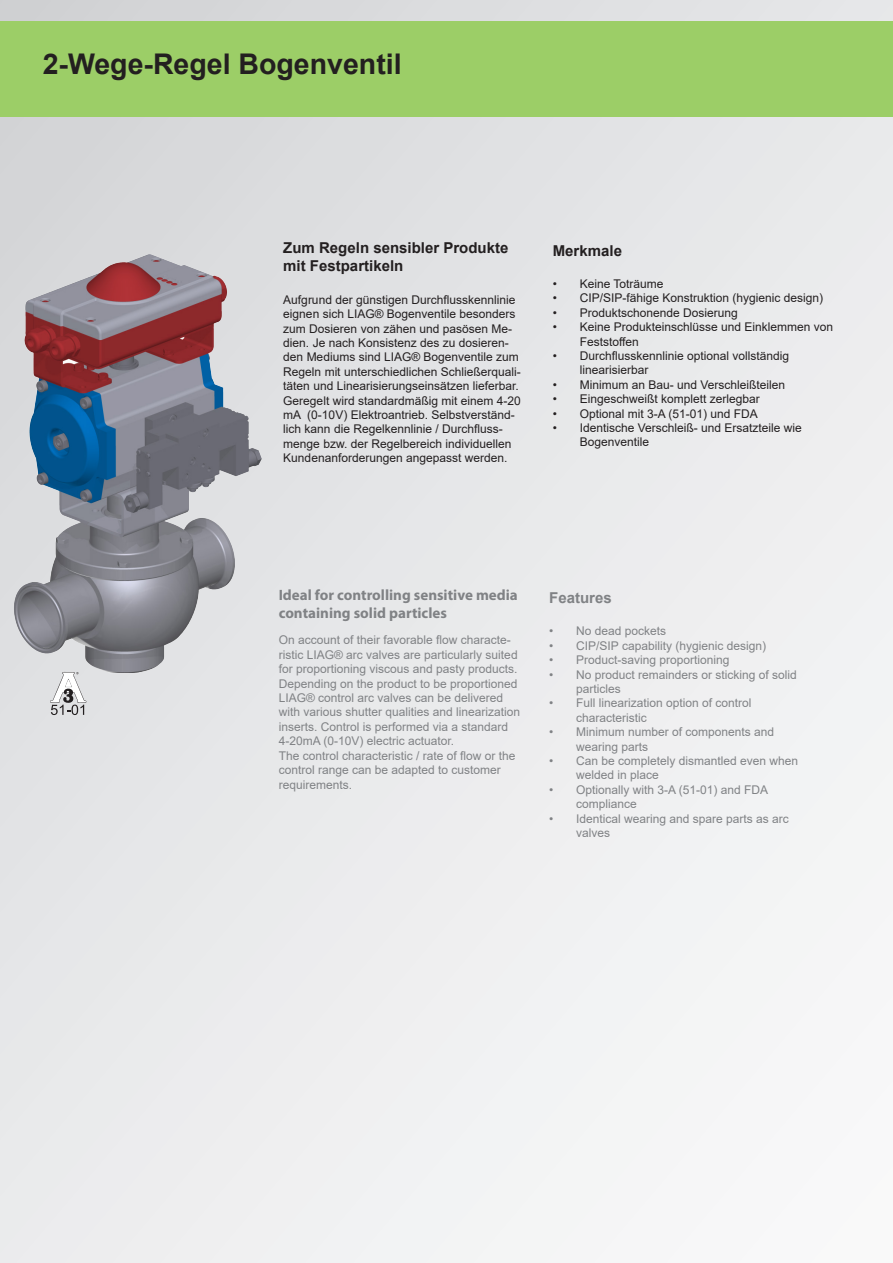
<style>
.page{position:relative;width:893px;height:1263px;background:#fff}
.page>*{position:absolute;margin:0;border:0;box-sizing:border-box;transform-origin:0 0}
.t1{font:700 28.5px "Arial";color:#231f20}
.t2{font:700 15px/18px "Myriad Pro";color:#808285}
.t3{font:700 15px "Arial";color:#231f20}
.t4{font:700 15px "Arial";color:#808285}
.t5{font:12px/14.4px "Arial";color:#231f20}
.t6{font:12px/14.4px "Arial";color:#808285}
</style>
<div class="page">
<div style="left:0;top:0;width:893px;height:1263px;background:linear-gradient(to right,#e1e2e4,#f2f2f3)"></div>
<div style="left:0;top:21px;width:893px;height:96px;background:#9cce67"></div>
<img style="left:0;top:248px;width:278px;height:430px">
<svg style="left:50px;top:672px;width:36px;height:43px"></svg>
<p class="t1" style="left:43px;top:44px;width:360px">2-Wege-Regel Bogenventil</p>
<p class="t3" style="left:283px;top:237px;width:227px">Zum Regeln sensibler Produkte</p>
<p class="t3" style="left:283px;top:255px;width:122px">mit Festpartikeln</p>
<p class="t5" style="left:283px;top:292px;width:239px">Aufgrund der günstigen Durchflusskennlinie eignen sich LIAG® Bogenventile besonders zum Dosieren von zähen und pasösen Me&shy;dien. Je nach Konsistenz des zu dosieren&shy;den Mediums sind LIAG® Bogenventile zum Regeln mit unterschiedlichen Schließerquali&shy;täten und Linearisierungseinsätzen lieferbar.<br>Geregelt wird standardmäßig mit einem 4-20 mA (0-10V) Elektroantrieb. Selbstverständ&shy;lich kann die Regelkennlinie / Durchfluss&shy;menge bzw. der Regelbereich individuellen Kundenanforderungen angepasst werden.</p>
<p class="t3" style="left:553px;top:240px;width:71px">Merkmale</p>
<p class="t5" style="left:553px;top:276px;width:112px">• Keine Toträume</p>
<p class="t5" style="left:553px;top:291px;width:272px">• CIP/SIP-fähige Konstruktion (hygienic design)</p>
<p class="t5" style="left:553px;top:305px;width:187px">• Produktschonende Dosierung</p>
<p class="t5" style="left:580px;top:320px;width:255px;text-indent:-27px">• Keine Produkteinschlüsse und Einklemmen von<br>Feststoffen</p>
<p class="t5" style="left:580px;top:348px;width:211px;text-indent:-27px">• Durchflusskennlinie optional vollständig linearisierbar</p>
<p class="t5" style="left:553px;top:377px;width:234px">• Minimum an Bau- und Verschleißteilen</p>
<p class="t5" style="left:553px;top:392px;width:209px">• Eingeschweißt komplett zerlegbar</p>
<p class="t5" style="left:553px;top:406px;width:207px">• Optional mit 3-A (51-01) und FDA</p>
<p class="t5" style="left:580px;top:420px;width:224px;text-indent:-27px">• Identische Verschleiß- und Ersatzteile wie<br>Bogenventile</p>
<p class="t2" style="left:279px;top:585px;width:241px">Ideal for controlling sensitive media containing solid particles</p>
<p class="t4" style="left:549px;top:587px;width:64px">Features</p>
<p class="t6" style="left:549px;top:624px;width:119px">• No dead pockets</p>
<p class="t6" style="left:549px;top:638px;width:218px">• CIP/SIP capability (hygienic design)</p>
<p class="t6" style="left:549px;top:653px;width:182px">• Product-saving proportioning</p>
<p class="t6" style="left:576px;top:667px;width:222px;text-indent:-27px">• No product remainders or sticking of solid particles</p>
<p class="t6" style="left:576px;top:696px;width:177px;text-indent:-27px">• Full linearization option of control characteristic</p>
<p class="t6" style="left:576px;top:725px;width:200px;text-indent:-27px">• Minimum number of components and wearing parts</p>
<p class="t6" style="left:576px;top:753px;width:224px;text-indent:-27px">• Can be completely dismantled even when welded in place</p>
<p class="t6" style="left:576px;top:782px;width:194px;text-indent:-27px">• Optionally with 3-A (51-01) and FDA compliance</p>
<p class="t6" style="left:576px;top:811px;width:214px;text-indent:-27px">• Identical wearing and spare parts as arc valves</p>
<p class="t6" style="left:279px;top:633px;width:243px">On account of their favorable flow characte&shy;ristic LIAG® arc valves are particularly suited for proportioning viscous and pasty products.<br>Depending on the product to be proportioned LIAG® control arc valves can be delivered with various shutter qualities and linearization inserts. Control is performed via a standard 4-20mA (0-10V) electric actuator.<br>The control characteristic / rate of flow or the control range can be adapted to customer requirements.</p>
</div>
